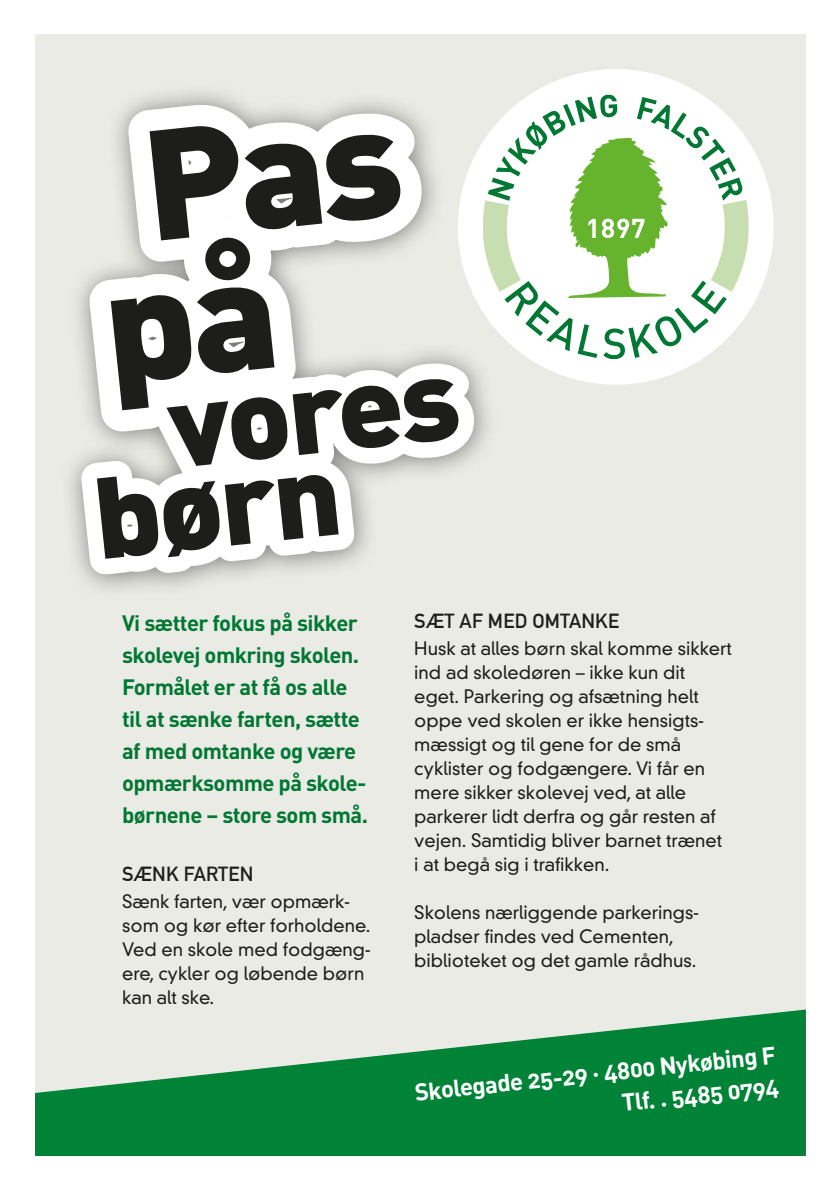
<style>
.page{position:relative;width:840px;height:1191px;background:#fff}
.page>*{position:absolute;margin:0;border:0;box-sizing:border-box;transform-origin:0 0}
.t1{font:154.2px/138px "DIN Black Alternate";color:#1d1d1b;scale:1.05 1}
.t2{font:113.4px "DIN Black Alternate";color:#1d1d1b;scale:1.05 1}
.t3{font:24px/32px "DIN Bold Alternate";color:#fff;text-align:right}
.t4{font:700 22px/32px "DIN";letter-spacing:-.025em;color:#007732}
.t5{font:700 20px "DIN Alternate";letter-spacing:.01em;color:#1d1d1b}
.t6{font:300 18px/24px "DIN Neuzeit Grotesk";color:#1d1d1b}
</style>
<div class="page">
<div style="left:34px;top:34px;width:771px;height:1122px;background:#eaebe5"></div>
<svg style="left:34px;top:1009px;width:771px;height:147px;fill:#008237"></svg>
<div style="left:457px;top:69px;width:316px;height:316px;background:#fff;border-radius:50%"></div>
<svg style="left:70px;top:93px;width:678px;height:496px"></svg>
<h1 class="t1" style="left:81px;top:115px;width:300px;text-indent:55px;rotate:-6deg">Pas på</h1>
<h2 class="t2" style="left:160px;top:352px;width:280px;rotate:-6deg">vores</h2>
<h2 class="t2" style="left:86px;top:443px;width:238px;rotate:-6deg">børn</h2>
<p class="t4" style="left:122px;top:606px;width:247px">Vi sætter fokus på sikker skolevej omkring skolen.<br>Formålet er at få os alle til at sænke farten, sætte af med omtanke og være opmærksomme på skole&shy;børnene – store som små.</p>
<p class="t5" style="left:122px;top:858px;width:133px">SÆNK FARTEN</p>
<p class="t6" style="left:122px;top:889px;width:250px">Sænk farten, vær opmærk&shy;som og kør efter forholdene.<br>Ved en skole med fodgæng&shy;ere, cykler og løbende børn kan alt ske.</p>
<p class="t5" style="left:414px;top:606px;width:206px">SÆT AF MED OMTANKE</p>
<p class="t6" style="left:414px;top:636px;width:319px">Husk at alles børn skal komme sikkert ind ad skoledøren – ikke kun dit eget. Parkering og afsætning helt oppe ved skolen er ikke hensigts&shy;mæssigt og til gene for de små cyklister og fodgængere. Vi får en mere sikker skolevej ved, at alle parkerer lidt derfra og går resten af vejen. Samtidig bliver barnet trænet<br>i at begå sig i trafikken.</p>
<p class="t6" style="left:414px;top:900px;width:286px">Skolens nærliggende parkerings&shy;pladser findes ved Cementen, biblioteket og det gamle rådhus.</p>
<h3 class="t3" style="left:413px;top:1075px;width:364px;rotate:-6deg">Skolegade 25-29 · 4800 Nykøbing F<br>Tlf. . 5485 0794</h3>
</div>
